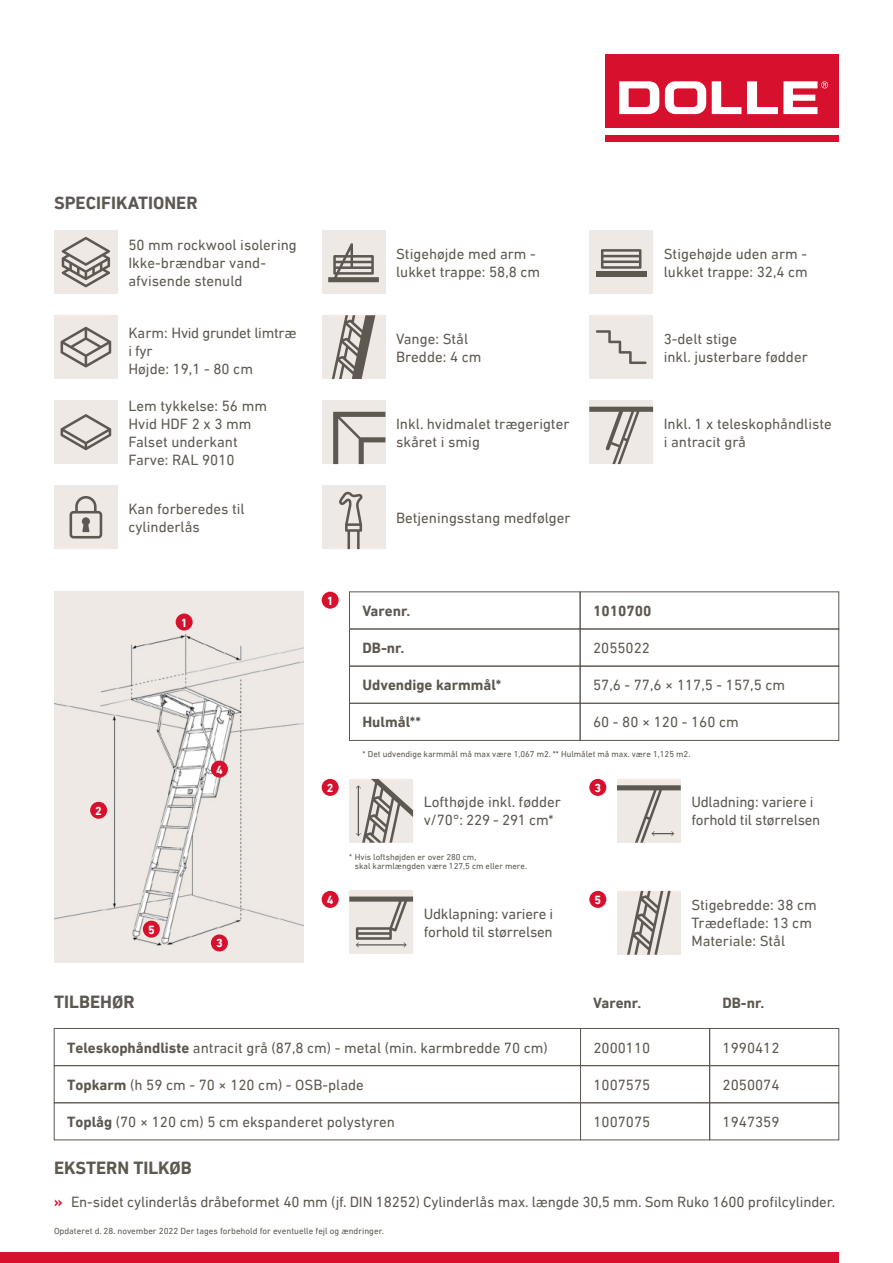
<style>
.page{position:relative;width:893px;height:1263px;background:#fff}
.page>*{position:absolute;margin:0;border:0;box-sizing:border-box;transform-origin:0 0}
.t1{font:700 18px "DIN Next LT Pro";color:#5d5951}
.t2{font:15px/18px "DIN Next LT Pro";color:#5d5951}
.t3{font:700 15px "DIN Next LT Pro";color:#5d5951}
.t4{font:15px/18px "DIN Next LT Pro";letter-spacing:-.02em;color:#5d5951}
.t5{font:700 12px "DIN Next LT Pro";color:#fff}
.t6{font:9px "DIN Next LT Pro";color:#5d5951}
.t7{font:8.7px/9px "DIN Next LT Pro";color:#5d5951}
.s1{font-weight:700}
.s2{font-weight:700;color:#d7102d}
</style>
<div class="page">
<div style="left:322px;top:400px;width:63px;height:64px;background:#eee9e5"></div>
<svg style="left:333px;top:412px;width:52px;height:52px"></svg>
<svg style="left:589px;top:400px;width:64px;height:7px"></svg>
<svg style="left:589px;top:407px;width:64px;height:57px;background:#cfcac5"></svg>
<div style="left:322px;top:315px;width:63px;height:64px;background:#eee9e5"></div>
<svg style="left:332px;top:315px;width:43px;height:64px"></svg>
<div style="left:54px;top:400px;width:64px;height:64px;background:#eee9e5"></div>
<svg style="left:61px;top:414px;width:50px;height:36px"></svg>
<div style="left:589px;top:315px;width:64px;height:64px;background:#eee9e5"></div>
<svg style="left:596px;top:330px;width:50px;height:34px"></svg>
<div style="left:54px;top:315px;width:64px;height:64px;background:#eee9e5"></div>
<svg style="left:61px;top:327px;width:50px;height:40px"></svg>
<div style="left:589px;top:230px;width:64px;height:64px;background:#eee9e5"></div>
<div style="left:596px;top:271px;width:50px;height:5px;background:#5d5951"></div>
<svg style="left:601px;top:249px;width:40px;height:20px"></svg>
<div style="left:322px;top:230px;width:63px;height:64px;background:#eee9e5"></div>
<svg style="left:328px;top:243px;width:51px;height:39px"></svg>
<div style="left:54px;top:230px;width:64px;height:64px;background:#eee9e5"></div>
<svg style="left:62px;top:237px;width:48px;height:50px"></svg>
<div style="left:617px;top:891px;width:64px;height:64px;background:#eee9e5"></div>
<svg style="left:627px;top:891px;width:44px;height:64px"></svg>
<div style="left:617px;top:779px;width:64px;height:64px;background:#eee9e5"></div>
<svg style="left:617px;top:785px;width:64px;height:58px"></svg>
<div style="left:349px;top:890px;width:64px;height:64px;background:#eee9e5"></div>
<svg style="left:349px;top:896px;width:64px;height:51px"></svg>
<img style="left:54px;top:592px;width:250px;height:370px">
<div style="left:349px;top:779px;width:64px;height:64px;background:#eee9e5"></div>
<svg style="left:356px;top:779px;width:57px;height:64px"></svg>
<div style="left:322px;top:592px;width:17px;height:17px;background:#d7102d;border-radius:50%"></div>
<div style="left:176px;top:613px;width:17px;height:17px;background:#d7102d;border-radius:50%"></div>
<div style="left:322px;top:779px;width:17px;height:17px;background:#d7102d;border-radius:50%"></div>
<div style="left:90px;top:802px;width:17px;height:17px;background:#d7102d;border-radius:50%"></div>
<div style="left:322px;top:891px;width:17px;height:17px;background:#d7102d;border-radius:50%"></div>
<div style="left:211px;top:761px;width:17px;height:17px;background:#d7102d;border-radius:50%"></div>
<div style="left:589px;top:779px;width:17px;height:17px;background:#d7102d;border-radius:50%"></div>
<div style="left:211px;top:934px;width:17px;height:17px;background:#d7102d;border-radius:50%"></div>
<div style="left:589px;top:891px;width:17px;height:17px;background:#d7102d;border-radius:50%"></div>
<div style="left:143px;top:921px;width:17px;height:17px;background:#d7102d;border-radius:50%"></div>
<div style="left:349px;top:592px;width:231px;height:37px;border:1px solid #5d5951"></div>
<div style="left:349px;top:703px;width:231px;height:38px;border:1px solid #5d5951"></div>
<div style="left:349px;top:666px;width:231px;height:37px;border:1px solid #5d5951"></div>
<div style="left:349px;top:629px;width:231px;height:37px;border:1px solid #5d5951"></div>
<div style="left:580px;top:592px;width:259px;height:37px;border:1px solid #5d5951"></div>
<div style="left:580px;top:703px;width:259px;height:38px;border:1px solid #5d5951"></div>
<div style="left:580px;top:666px;width:259px;height:37px;border:1px solid #5d5951"></div>
<div style="left:580px;top:629px;width:259px;height:37px;border:1px solid #5d5951"></div>
<div style="left:54px;top:1065px;width:527px;height:38px;border:1px solid #5d5951"></div>
<div style="left:54px;top:1028px;width:527px;height:38px;border:1px solid #5d5951"></div>
<div style="left:580px;top:1065px;width:130px;height:38px;border:1px solid #5d5951"></div>
<div style="left:709px;top:1065px;width:130px;height:38px;border:1px solid #5d5951"></div>
<div style="left:580px;top:1028px;width:130px;height:38px;border:1px solid #5d5951"></div>
<div style="left:709px;top:1028px;width:130px;height:38px;border:1px solid #5d5951"></div>
<div style="left:54px;top:485px;width:64px;height:64px;background:#eee9e5"></div>
<svg style="left:70px;top:496px;width:32px;height:42px"></svg>
<div style="left:322px;top:485px;width:63px;height:64px;background:#eee9e5"></div>
<svg style="left:339px;top:492px;width:24px;height:57px"></svg>
<div style="left:605px;top:54px;width:234px;height:87px;background:#d7102d"></div>
<div style="left:605px;top:128px;width:234px;height:6px;background:#fff"></div>
<svg style="left:619px;top:81px;width:209px;height:33px"></svg>
<div style="left:0;top:1252px;width:839px;height:11px;background:#d7102d"></div>
<p class="t1" style="left:54px;top:192px;width:145px">SPECIFIKATIONER</p>
<p class="t2" style="left:128px;top:235px;width:170px">50 mm rockwool isolering<br>Ikke-brændbar vand&shy;afvisende stenuld</p>
<p class="t4" style="left:128px;top:323px;width:170px">Karm: Hvid grundet limtræ i fyr<br>Højde: 19,1 - 80 cm</p>
<p class="t2" style="left:128px;top:396px;width:140px">Lem tykkelse: 56 mm<br>Hvid HDF 2 x 3 mm<br>Falset underkant<br>Farve: RAL 9010</p>
<p class="t2" style="left:128px;top:500px;width:118px">Kan forberedes til cylinderlås</p>
<p class="t5" style="left:181px;top:615px;width:8px">1</p>
<p class="t5" style="left:95px;top:804px;width:8px">2</p>
<p class="t5" style="left:148px;top:922px;width:8px">5</p>
<p class="t5" style="left:216px;top:762px;width:8px">4</p>
<p class="t5" style="left:216px;top:936px;width:8px">3</p>
<p class="t2" style="left:396px;top:244px;width:146px">Stigehøjde med arm - lukket trappe: 58,8 cm</p>
<p class="t2" style="left:664px;top:244px;width:146px">Stigehøjde uden arm - lukket trappe: 32,4 cm</p>
<p class="t2" style="left:396px;top:329px;width:87px">Vange: Stål<br>Bredde: 4 cm</p>
<p class="t2" style="left:664px;top:329px;width:146px">3-delt stige<br>inkl. justerbare fødder</p>
<p class="t2" style="left:396px;top:414px;width:175px">Inkl. hvidmalet trægerigter skåret i smig</p>
<p class="t2" style="left:664px;top:414px;width:170px">Inkl. 1 x teleskophåndliste i antracit grå</p>
<p class="t2" style="left:396px;top:509px;width:176px">Betjeningsstang medfølger</p>
<p class="t5" style="left:327px;top:593px;width:8px">1</p>
<p class="t5" style="left:327px;top:781px;width:8px">2</p>
<p class="t5" style="left:327px;top:893px;width:8px">4</p>
<p class="t3" style="left:362px;top:602px;width:50px">Varenr.</p>
<p class="t3" style="left:593px;top:602px;width:60px">1010700</p>
<p class="t3" style="left:362px;top:639px;width:44px">DB-nr.</p>
<p class="t2" style="left:593px;top:639px;width:58px">2055022</p>
<p class="t3" style="left:362px;top:676px;width:140px">Udvendige karmmål*</p>
<p class="t2" style="left:593px;top:676px;width:194px">57,6 - 77,6 × 117,5 - 157,5 cm</p>
<p class="t3" style="left:362px;top:714px;width:60px">Hulmål**</p>
<p class="t2" style="left:593px;top:713px;width:147px">60 - 80 × 120 - 160 cm</p>
<p class="t7" style="left:362px;top:750px;width:329px">* Det udvendige karmmål må max være 1,067 m2. ** Hulmålet må max. være 1,125 m2.</p>
<p class="t2" style="left:424px;top:793px;width:139px">Lofthøjde inkl. fødder v/70°: 229 - 291 cm*</p>
<p class="t7" style="left:355px;top:852px;width:174px;text-indent:-6px">* Hvis loftshøjden er over 280 cm,<br>skal karmlængden være 127,5 cm eller mere.</p>
<p class="t2" style="left:424px;top:905px;width:131px">Udklapning: variere i forhold til størrelsen</p>
<p class="t5" style="left:594px;top:781px;width:8px">3</p>
<p class="t5" style="left:594px;top:893px;width:8px">5</p>
<p class="t2" style="left:691px;top:793px;width:131px">Udladning: variere i forhold til størrelsen</p>
<p class="t2" style="left:691px;top:896px;width:127px">Stigebredde: 38 cm<br>Trædeflade: 13 cm<br>Materiale: Stål</p>
<p class="t1" style="left:54px;top:991px;width:82px">TILBEHØR</p>
<p class="t3" style="left:593px;top:994px;width:50px">Varenr.</p>
<p class="t3" style="left:722px;top:994px;width:44px">DB-nr.</p>
<p class="t2" style="left:67px;top:1038px;width:482px"><span class="s1">Teleskophåndliste</span> antracit grå (87,8 cm) - metal (min. karmbredde 70 cm)</p>
<p class="t2" style="left:593px;top:1038px;width:58px">2000110</p>
<p class="t2" style="left:723px;top:1038px;width:58px">1990412</p>
<p class="t2" style="left:67px;top:1075px;width:298px"><span class="s1">Topkarm</span> (h 59 cm - 70 × 120 cm) - OSB-plade</p>
<p class="t2" style="left:593px;top:1075px;width:58px">1007575</p>
<p class="t2" style="left:723px;top:1075px;width:58px">2050074</p>
<p class="t2" style="left:67px;top:1113px;width:329px"><span class="s1">Toplåg</span> (70 × 120 cm) 5 cm ekspanderet polystyren</p>
<p class="t2" style="left:593px;top:1113px;width:58px">1007075</p>
<p class="t2" style="left:723px;top:1113px;width:58px">1947359</p>
<p class="t1" style="left:54px;top:1158px;width:139px">EKSTERN TILKØB</p>
<p class="t2" style="left:54px;top:1193px;width:783px"><span class="s2">»</span> En-sidet cylinderlås dråbeformet 40 mm (jf. DIN 18252) Cylinderlås max. længde 30,5 mm. Som Ruko 1600 profilcylinder.</p>
<p class="t6" style="left:54px;top:1226px;width:331px">Opdateret d. 28. november 2022 Der tages forbehold for eventuelle fejl og ændringer.</p>
</div>
